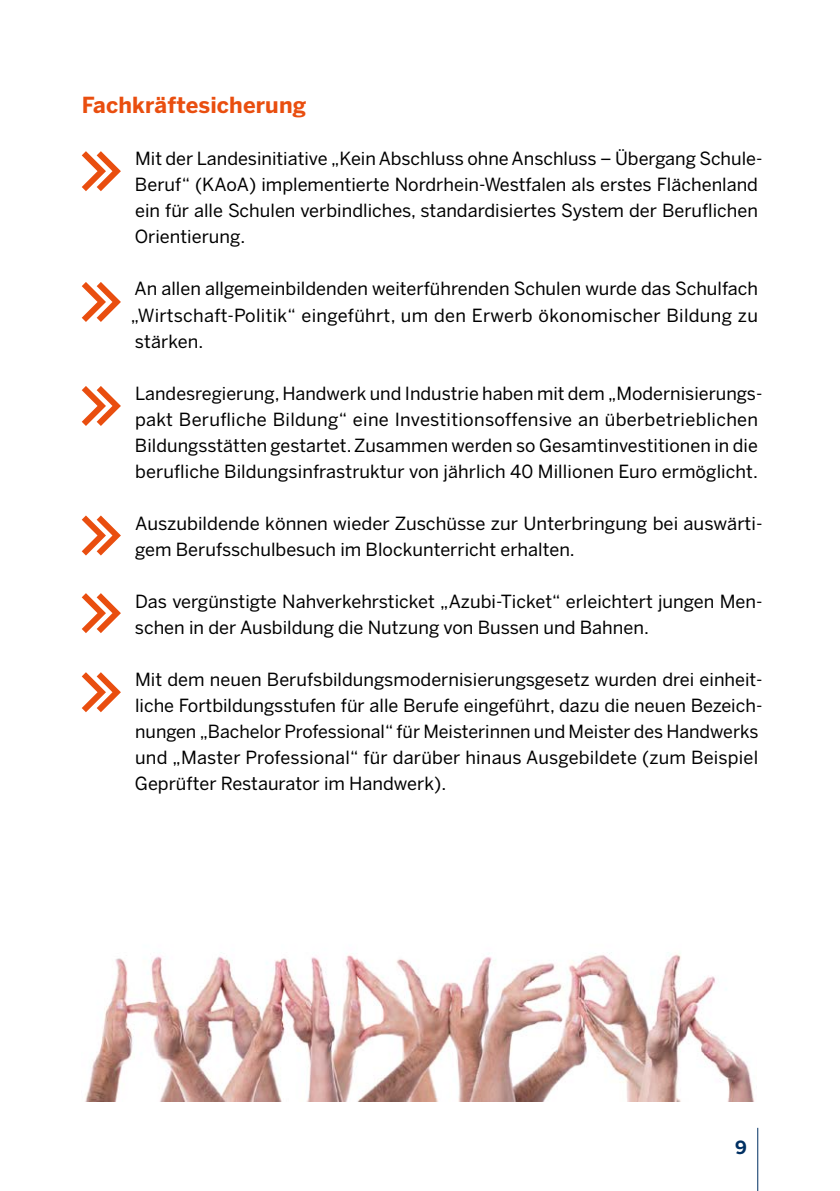
<style>
.page{position:relative;width:840px;height:1191px;background:#fff}
.page>*{position:absolute;margin:0;border:0;box-sizing:border-box;transform-origin:0 0}
.t1{font:700 22px "Benton Sans";letter-spacing:.005em;color:#e94e0f}
.t2{font:18px/26px "Benton Sans";color:#000}
.t3{font:700 18px "Benton Sans";color:#003063}
</style>
<div class="page">
<hr style="left:756px;top:1127px;width:1px;height:64px;background:#003063">
<img style="left:85px;top:952px;width:669px;height:149px">
<svg style="left:82px;top:151px;width:39px;height:40px"></svg>
<svg style="left:82px;top:282px;width:39px;height:40px"></svg>
<svg style="left:82px;top:386px;width:39px;height:40px"></svg>
<svg style="left:82px;top:515px;width:39px;height:40px"></svg>
<svg style="left:82px;top:593px;width:39px;height:40px"></svg>
<svg style="left:82px;top:672px;width:39px;height:40px"></svg>
<p class="t1" style="left:82px;top:92px;width:226px">Fachkräftesicherung</p>
<p class="t2" style="left:135px;top:146px;width:628px">Mit der Landesinitiative „Kein Abschluss ohne Anschluss – Übergang Schule-Beruf“ (KAoA) implementierte Nordrhein-Westfalen als erstes Flächenland ein für alle Schulen verbindliches, standardisiertes System der Beruflichen Orientierung.</p>
<p class="t2" style="left:131px;top:276px;width:628px;text-align:justify">An allen allgemeinbildenden weiterführenden Schulen wurde das Schulfach „Wirtschaft-Politik“ eingeführt, um den Erwerb ökonomischer Bildung zu stärken.</p>
<p class="t2" style="left:135px;top:380px;width:628px">Landesregierung, Handwerk und Industrie haben mit dem „Modernisierungs&shy;pakt Berufliche Bildung“ eine Investitionsoffensive an überbetrieblichen Bildungsstätten gestartet. Zusammen werden so Gesamtinvestitionen in die berufliche Bildungsinfrastruktur von jährlich 40 Millionen Euro ermöglicht.</p>
<p class="t2" style="left:135px;top:510px;width:628px">Auszubildende können wieder Zuschüsse zur Unterbringung bei auswärti&shy;gem Berufsschulbesuch im Blockunterricht erhalten.</p>
<p class="t2" style="left:135px;top:588px;width:628px">Das vergünstigte Nahverkehrsticket „Azubi-Ticket“ erleichtert jungen Men&shy;schen in der Ausbildung die Nutzung von Bussen und Bahnen.</p>
<p class="t2" style="left:135px;top:666px;width:628px">Mit dem neuen Berufsbildungsmodernisierungsgesetz wurden drei einheit&shy;liche Fortbildungsstufen für alle Berufe eingeführt, dazu die neuen Bezeich&shy;nungen „Bachelor Professional“ für Meisterinnen und Meister des Handwerks und „Master Professional“ für darüber hinaus Ausgebildete (zum Beispiel Geprüfter Restaurator im Handwerk).</p>
<p class="t3" style="left:734px;top:1136px;width:13px">9</p>
</div>
